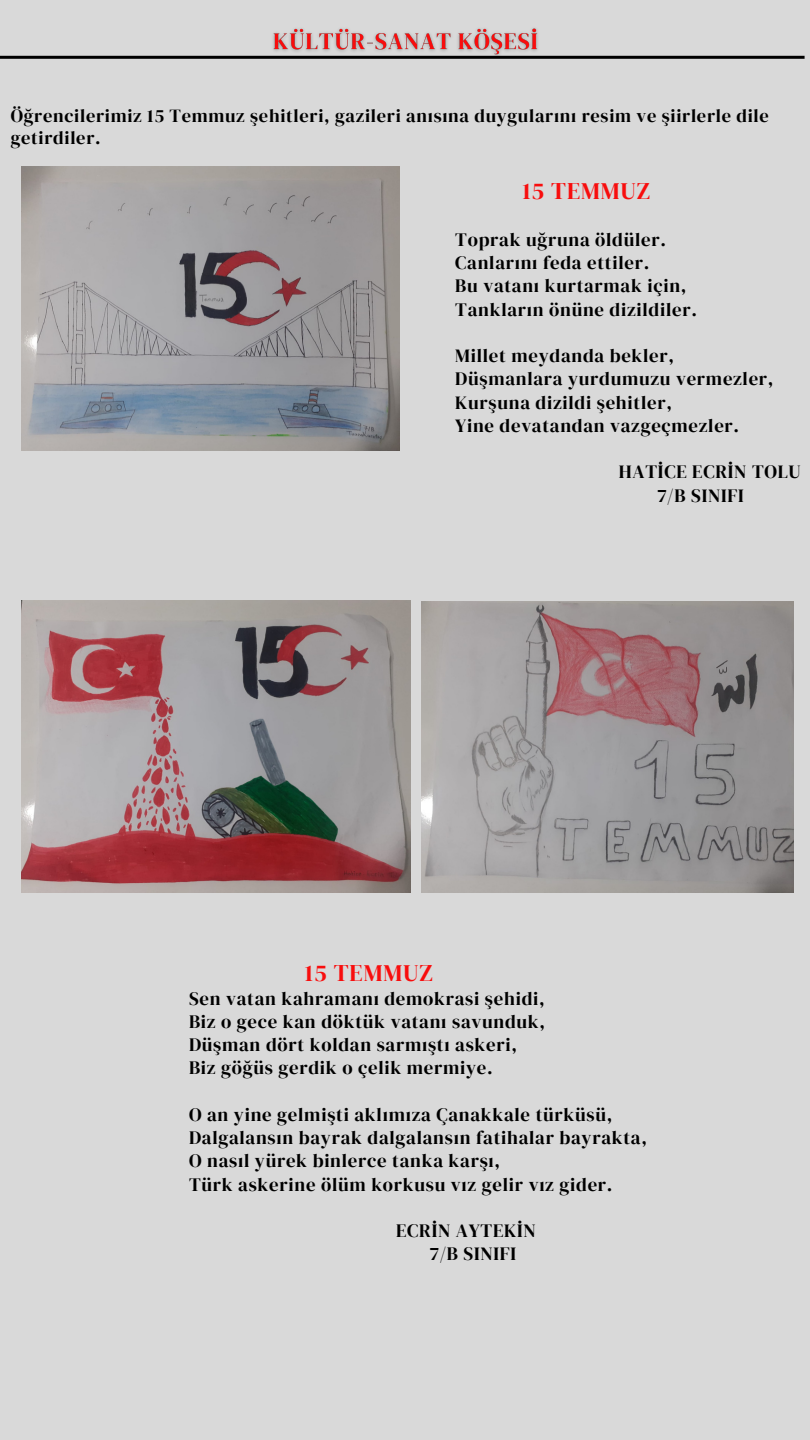
<style>
.page{position:relative;width:810px;height:1440px;background:#d9d9d9}
.page>*{position:absolute;margin:0;border:0;box-sizing:border-box;transform-origin:0 0}
.t1{font:23.7px "DM Serif Display";letter-spacing:.04em;color:#f80d0d}
.t2{font:18.7px "DM Serif Display";letter-spacing:.04em;color:#000}
.t3{font:18.4px/22.5px "DM Serif Display";letter-spacing:.04em;color:#000}
</style>
<div class="page">
<img style="left:21px;top:167px;width:378px;height:283px">
<img style="left:21px;top:600px;width:390px;height:292px">
<img style="left:422px;top:601px;width:371px;height:291px">
<img style="left:267px;top:28px;width:277px;height:28px">
<hr style="left:0;top:56px;width:805px;height:3px;background:#000">
<p class="t3" style="left:11px;top:104px;width:760px">Öğrencilerimiz 15 Temmuz şehitleri, gazileri anısına duygularını resim ve şiirlerle dile getirdiler.</p>
<p class="t1" style="left:522px;top:174px;width:129px">15 TEMMUZ</p>
<p class="t2" style="left:455px;top:227px;width:212px">Toprak uğruna öldüler.</p>
<p class="t2" style="left:455px;top:250px;width:196px">Canlarını feda ettiler.</p>
<p class="t2" style="left:455px;top:273px;width:233px">Bu vatanı kurtarmak için,</p>
<p class="t2" style="left:455px;top:296px;width:243px">Tankların önüne dizildiler.</p>
<p class="t2" style="left:455px;top:343px;width:220px">Millet meydanda bekler,</p>
<p class="t2" style="left:455px;top:366px;width:320px">Düşmanlara yurdumuzu vermezler,</p>
<p class="t2" style="left:455px;top:389px;width:218px">Kurşuna dizildi şehitler,</p>
<p class="t2" style="left:455px;top:413px;width:285px">Yine devatandan vazgeçmezler.</p>
<p class="t2" style="left:619px;top:459px;width:183px">HATİCE ECRİN TOLU</p>
<p class="t2" style="left:657px;top:482px;width:88px">7/B SINIFI</p>
<p class="t1" style="left:305px;top:956px;width:129px">15 TEMMUZ</p>
<p class="t2" style="left:189px;top:985px;width:357px">Sen vatan kahramanı demokrasi şehidi,</p>
<p class="t2" style="left:189px;top:1009px;width:358px">Biz o gece kan döktük vatanı savunduk,</p>
<p class="t2" style="left:189px;top:1032px;width:330px">Düşman dört koldan sarmıştı askeri,</p>
<p class="t2" style="left:189px;top:1055px;width:305px">Biz göğüs gerdik o çelik mermiye.</p>
<p class="t2" style="left:189px;top:1102px;width:425px">O an yine gelmişti aklımıza Çanakkale türküsü,</p>
<p class="t2" style="left:189px;top:1125px;width:459px">Dalgalansın bayrak dalgalansın fatihalar bayrakta,</p>
<p class="t2" style="left:189px;top:1148px;width:313px">O nasıl yürek binlerce tanka karşı,</p>
<p class="t2" style="left:189px;top:1171px;width:425px">Türk askerine ölüm korkusu vız gelir vız gider.</p>
<p class="t2" style="left:396px;top:1218px;width:141px">ECRİN AYTEKİN</p>
<p class="t2" style="left:430px;top:1241px;width:88px">7/B SINIFI</p>
</div>
